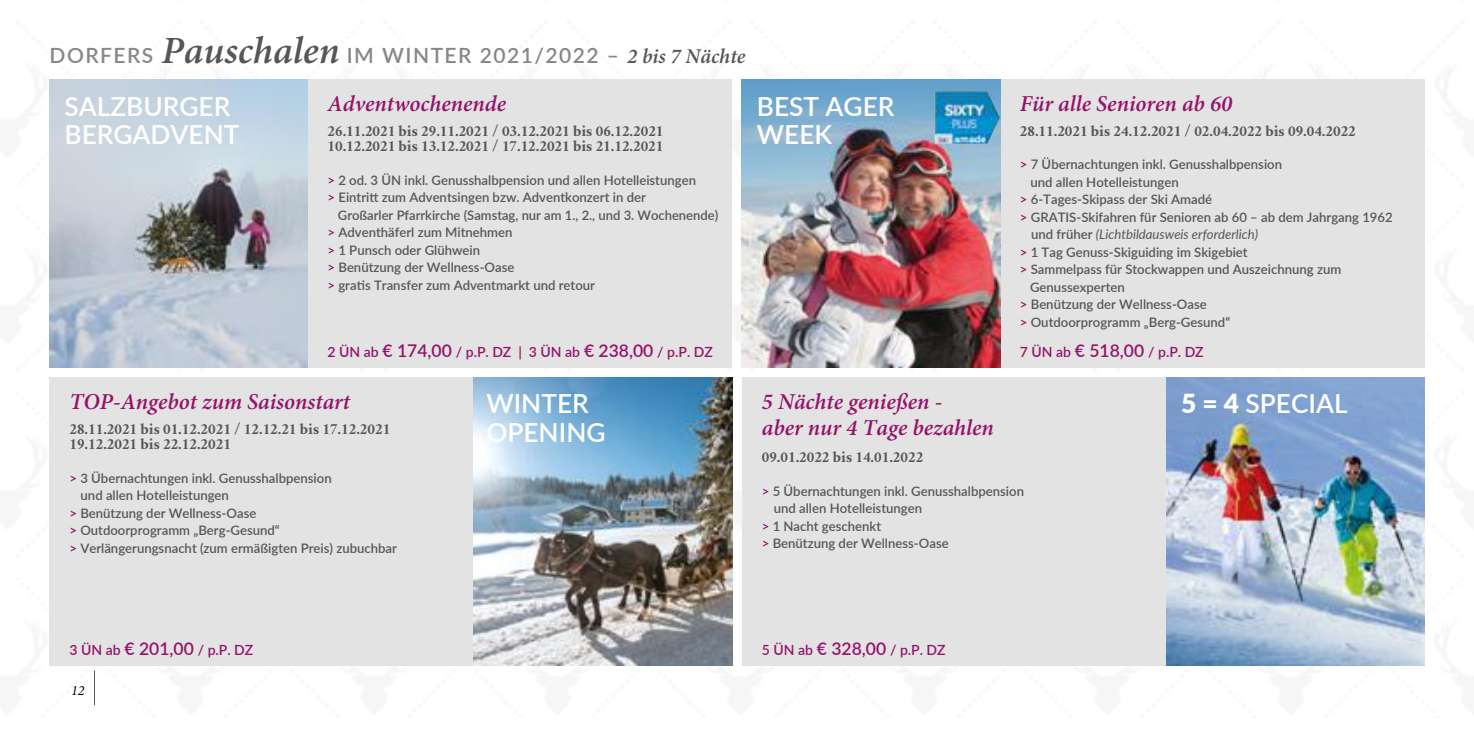
<style>
.page{position:relative;width:1474px;height:735px;background:#fff}
.page>*{position:absolute;margin:0;border:0;box-sizing:border-box;transform-origin:0 0}
.t1{font:600 26.25px/28px "Lato";color:#fff}
.t2{font:italic 600 22.75px/26.2px "Minion Pro";color:#94146b}
.t3{font:600 21px "Lato";letter-spacing:.07em;color:#878786}
.t4{font:700 15.75px/15.8px "Crimson";color:#575656}
.t5{font:600 14px "Lato";color:#94146b}
.t6{font:italic 14px "Minion Pro";color:#000}
.t7{font:600 13.12px/17.5px "Lato";color:#575656}
.t8{font:italic 13.12px "Lato";color:#575656}
.s1{font-family:"Minion Pro";font-style:italic;font-size:38.5px;color:#575656}
.s2{font-family:"Minion Pro";font-style:italic;color:#575656}
.s3{color:#94146b}
.s4{font-size:17.5px}
.s5{font-weight:600;font-style:normal}
.s6{font-weight:900}
</style>
<div class="page">
<img style="left:49px;top:79px;width:1376px;height:627px">
<div style="left:742px;top:79px;width:682px;height:288px;background:#e3e3e3"></div>
<div style="left:742px;top:377px;width:682px;height:288px;background:#e3e3e3"></div>
<img style="left:742px;top:79px;width:258px;height:288px">
<img style="left:1166px;top:377px;width:258px;height:288px">
<img style="left:934px;top:91px;width:66px;height:52px">
<div style="left:50px;top:79px;width:682px;height:288px;background:#e3e3e3"></div>
<div style="left:50px;top:377px;width:682px;height:288px;background:#e3e3e3"></div>
<img style="left:50px;top:79px;width:258px;height:288px">
<img style="left:474px;top:377px;width:258px;height:288px">
<hr style="left:94px;top:670px;width:1px;height:34px;background:#575656">
<h3 class="t3" style="left:50px;top:40px;width:697px">DORFERS <span class="s1">Pauschalen</span> IM WINTER 2021/2022 – <span class="s2">2 bis 7 Nächte</span></h3>
<h1 class="t1" style="left:64px;top:91px;width:167px">SALZBURGER</h1>
<h2 class="t2" style="left:327px;top:91px;width:180px">Adventwochenende</h2>
<h1 class="t1" style="left:64px;top:119px;width:176px">BERGADVENT</h1>
<p class="t4" style="left:327px;top:122px;width:337px">26.11.2021 bis 29.11.2021 / 03.12.2021 bis 06.12.2021<br>10.12.2021 bis 13.12.2021 / 17.12.2021 bis 21.12.2021</p>
<p class="t7" style="left:327px;top:170px;width:370px"><span class="s3">&gt;</span> 2 od. 3 ÜN inkl. Genusshalbpension und allen Hotelleistungen <span class="s3">&gt;</span> Eintritt zum Adventsingen bzw. Adventkonzert in der</p>
<p class="t7" style="left:327px;top:205px;width:392px;text-indent:10px">Großarler Pfarrkirche (Samstag, nur am 1., 2., und 3. Wochenende) <span class="s3">&gt;</span> Adventhäferl zum Mitnehmen<br><span class="s3">&gt;</span> 1 Punsch oder Glühwein<br><span class="s3">&gt;</span> Benützung der Wellness-Oase<br><span class="s3">&gt;</span> gratis Transfer zum Adventmarkt und retour</p>
<p class="t5" style="left:327px;top:341px;width:387px">2 ÜN ab <span class="s4">€ 174,00</span> / p.P. DZ | 3 ÜN ab <span class="s4">€ 238,00</span> / p.P. DZ</p>
<h1 class="t1" style="left:756px;top:91px;width:139px">BEST AGER</h1>
<h2 class="t2" style="left:1019px;top:91px;width:214px">Für alle Senioren ab 60</h2>
<h1 class="t1" style="left:756px;top:119px;width:77px">WEEK</h1>
<p class="t4" style="left:1019px;top:123px;width:337px">28.11.2021 bis 24.12.2021 / 02.04.2022 bis 09.04.2022</p>
<p class="t7" style="left:1019px;top:155px;width:264px"><span class="s3">&gt;</span> 7 Übernachtungen inkl. Genusshalbpension</p>
<p class="t7" style="left:1030px;top:172px;width:150px">und allen Hotelleistungen</p>
<p class="t7" style="left:1019px;top:190px;width:194px"><span class="s3">&gt;</span> 6-Tages-Skipass der Ski Amadé</p>
<p class="t7" style="left:1019px;top:207px;width:374px"><span class="s3">&gt;</span> GRATIS-Skifahren für Senioren ab 60 – ab dem Jahrgang 1962</p>
<p class="t8" style="left:1031px;top:225px;width:228px"><span class="s5">und früher</span> (Lichtbildausweis erforderlich)</p>
<p class="t7" style="left:1019px;top:242px;width:229px"><span class="s3">&gt;</span> 1 Tag Genuss-Skiguiding im Skigebiet</p>
<p class="t7" style="left:1019px;top:260px;width:323px"><span class="s3">&gt;</span> Sammelpass für Stockwappen und Auszeichnung zum</p>
<p class="t7" style="left:1030px;top:277px;width:96px">Genussexperten</p>
<p class="t7" style="left:1019px;top:295px;width:188px"><span class="s3">&gt;</span> Benützung der Wellness-Oase</p>
<p class="t7" style="left:1019px;top:312px;width:212px"><span class="s3">&gt;</span> Outdoorprogramm „Berg-Gesund“</p>
<p class="t5" style="left:1019px;top:341px;width:185px">7 ÜN ab <span class="s4">€ 518,00</span> / p.P. DZ</p>
<h2 class="t2" style="left:69px;top:389px;width:282px">TOP-Angebot zum Saisonstart</h2>
<p class="t4" style="left:69px;top:420px;width:322px">28.11.2021 bis 01.12.2021 / 12.12.21 bis 17.12.2021<br>19.12.2021 bis 22.12.2021</p>
<p class="t7" style="left:69px;top:468px;width:264px"><span class="s3">&gt;</span> 3 Übernachtungen inkl. Genusshalbpension</p>
<p class="t7" style="left:81px;top:485px;width:150px">und allen Hotelleistungen</p>
<p class="t7" style="left:69px;top:503px;width:188px"><span class="s3">&gt;</span> Benützung der Wellness-Oase</p>
<p class="t7" style="left:69px;top:520px;width:212px"><span class="s3">&gt;</span> Outdoorprogramm „Berg-Gesund“</p>
<p class="t7" style="left:69px;top:538px;width:329px"><span class="s3">&gt;</span> Verlängerungsnacht (zum ermäßigten Preis) zubuchbar</p>
<h1 class="t1" style="left:486px;top:388px;width:121px">WINTER<br>OPENING</h1>
<h2 class="t2" style="left:761px;top:389px;width:234px">5 Nächte genießen -<br>aber nur 4 Tage bezahlen</h2>
<p class="t4" style="left:761px;top:449px;width:163px">09.01.2022 bis 14.01.2022</p>
<p class="t7" style="left:761px;top:481px;width:264px"><span class="s3">&gt;</span> 5 Übernachtungen inkl. Genusshalbpension</p>
<p class="t7" style="left:773px;top:499px;width:150px">und allen Hotelleistungen</p>
<p class="t7" style="left:761px;top:516px;width:121px"><span class="s3">&gt;</span> 1 Nacht geschenkt</p>
<p class="t7" style="left:761px;top:534px;width:188px"><span class="s3">&gt;</span> Benützung der Wellness-Oase</p>
<h1 class="t1" style="left:1181px;top:388px;width:168px"><span class="s6">5 = 4</span> SPECIAL</h1>
<p class="t5" style="left:69px;top:639px;width:185px">3 ÜN ab <span class="s4">€ 201,00</span> / p.P. DZ</p>
<p class="t6" style="left:71px;top:681px;width:15px">12</p>
<p class="t5" style="left:761px;top:639px;width:185px">5 ÜN ab <span class="s4">€ 328,00</span> / p.P. DZ</p>
</div>
